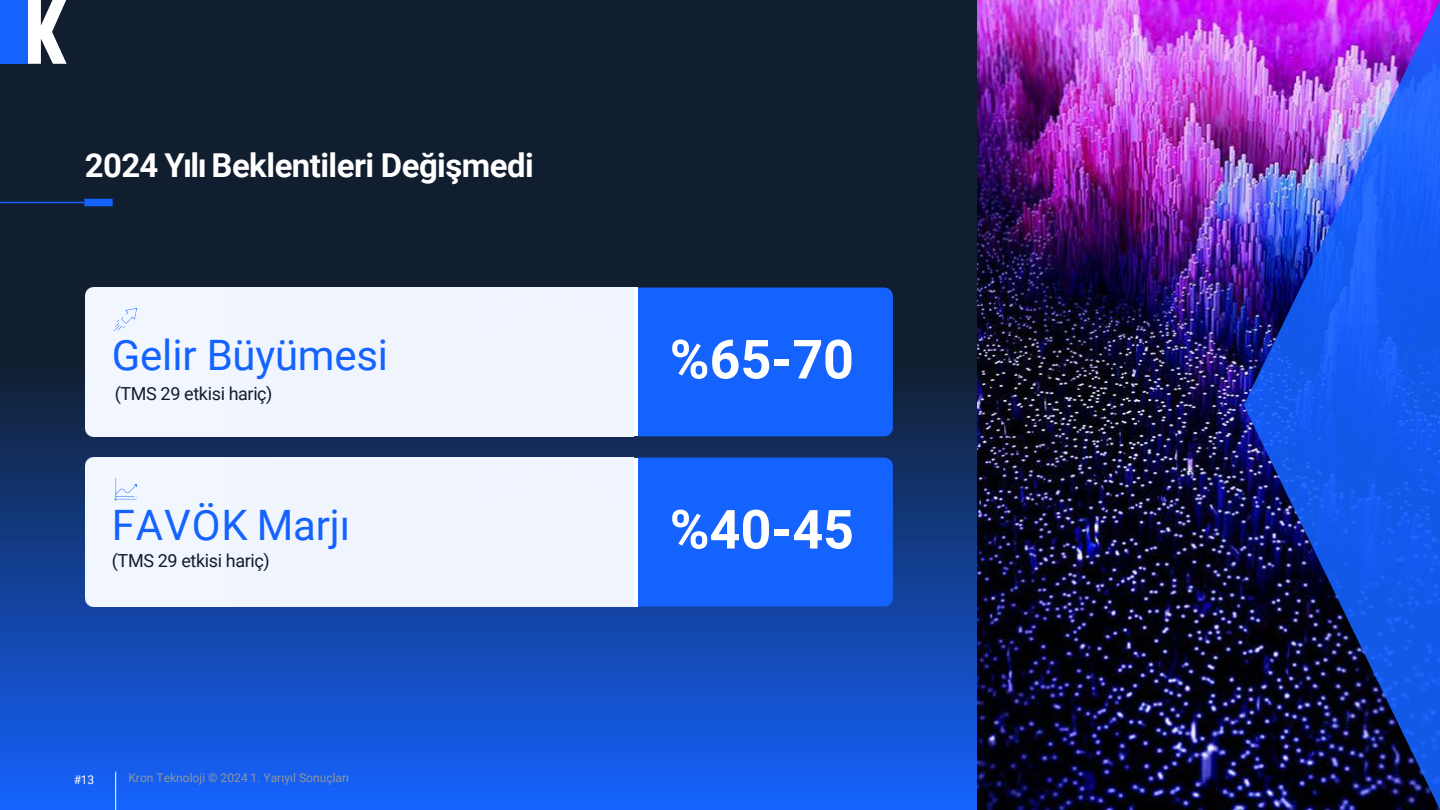
<style>
.page{position:relative;width:1440px;height:810px;background:#fff}
.page>*{position:absolute;margin:0;border:0;box-sizing:border-box;transform-origin:0 0}
.t1{font:700 54px "Roboto";letter-spacing:-.005em;color:#fff}
.t2{font:42px "Roboto";letter-spacing:-.005em;color:#1563ff}
.t3{font:700 33px "Roboto";letter-spacing:-.015em;color:#fff}
.t4{font:18px "Roboto";letter-spacing:-.02em;color:#111e2f}
.t5{font:12px "Roboto";color:#929699}
.t6{font:12px "Roboto";color:#fff}
</style>
<div class="page">
<img style="left:0;top:0;width:1244px;height:810px">
<div style="left:85px;top:458px;width:549px;height:148px;background:#eff4fd"></div>
<div style="left:85px;top:288px;width:549px;height:148px;background:#eff4fd"></div>
<svg style="left:27px;top:0;width:40px;height:64px"></svg>
<div style="left:0;top:0;width:27px;height:64px;background:#1563ff"></div>
<img style="left:1244px;top:0;width:196px;height:810px">
<div style="left:84px;top:199px;width:29px;height:7px;background:#1563ff"></div>
<hr style="left:0;top:202px;width:84px;height:1px;background:#1563ff">
<div style="left:638px;top:288px;width:255px;height:148px;background:#1563ff"></div>
<hr style="left:634px;top:288px;width:4px;height:148px;background:#fff">
<img style="left:114px;top:308px;width:22px;height:22px">
<div style="left:638px;top:458px;width:255px;height:148px;background:#1563ff"></div>
<hr style="left:634px;top:458px;width:4px;height:148px;background:#fff">
<img style="left:115px;top:479px;width:22px;height:21px">
<hr style="left:115px;top:772px;width:1px;height:38px;background:#fff">
<p class="t3" style="left:85px;top:142px;width:450px">2024 Yılı Beklentileri Değişmedi</p>
<p class="t2" style="left:112px;top:325px;width:278px">Gelir Büyümesi</p>
<p class="t4" style="left:115px;top:381px;width:159px">(TMS 29 etkisi hariç)</p>
<p class="t2" style="left:112px;top:495px;width:240px">FAVÖK Marjı</p>
<p class="t4" style="left:112px;top:548px;width:159px">(TMS 29 etkisi hariç)</p>
<p class="t6" style="left:74px;top:772px;width:22px">#13</p>
<p class="t5" style="left:128px;top:769px;width:222px">Kron Teknoloji © 2024 1. Yarıyıl Sonuçları</p>
<h2 class="t1" style="left:670px;top:321px;width:186px">%65-70</h2>
<p class="t1" style="left:670px;top:491px;width:186px">%40-45</p>
</div>
